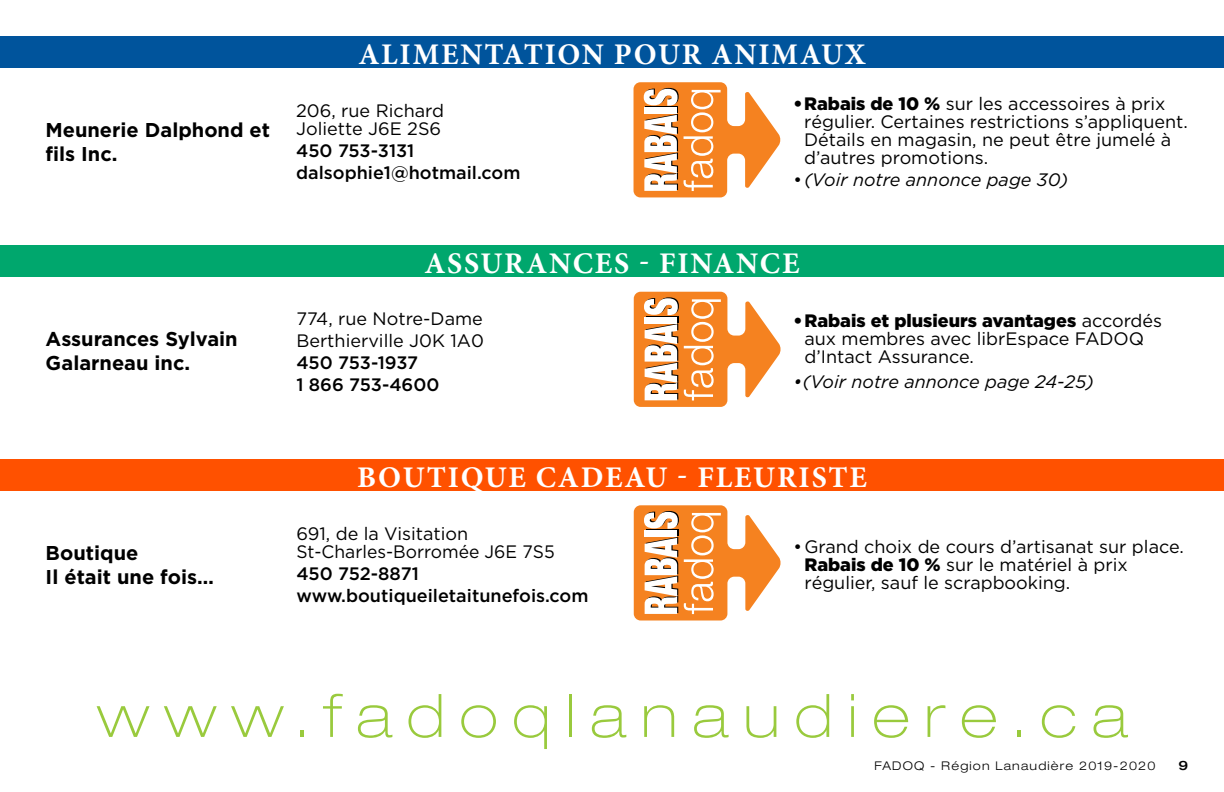
<style>
.page{position:relative;width:1224px;height:792px;background:#fff}
.page>*{position:absolute;margin:0;border:0;box-sizing:border-box;transform-origin:0 0}
.t1{font:100 expanded 60px "Helvetica Neue LT Std";letter-spacing:.25em;color:#99ca3d}
.t2{font:700 30px "Minion Pro";letter-spacing:.06em;color:#fff}
.t3{font:700 20px/24px "Gotham HTF";color:#000}
.t4{font:18px/18px "Gotham HTF";color:#000}
.t5{font:500 18px/22px "Gotham HTF";color:#000}
.t6{font:italic 18px "Gotham HTF";color:#000}
.t7{font:500 expanded 13px "Helvetica Neue LT Std";color:#000}
.t8{font:300 expanded 12px "Helvetica Neue LT Std";letter-spacing:.1em;color:#000}
.s1{font-weight:900}
.s2{font-style:normal}
</style>
<div class="page">
<svg style="left:634px;top:82px;width:147px;height:115px"></svg>
<div style="left:0;top:36px;width:1224px;height:32px;background:#00549c"></div>
<svg style="left:634px;top:292px;width:147px;height:115px"></svg>
<div style="left:0;top:245px;width:1224px;height:32px;background:#00a76d"></div>
<svg style="left:634px;top:505px;width:147px;height:116px"></svg>
<div style="left:0;top:459px;width:1224px;height:32px;background:#ff5100"></div>
<p class="t3" style="left:45px;top:117px;width:226px">Meunerie Dalphond et fils Inc.</p>
<p class="t3" style="left:46px;top:327px;width:194px">Assurances Sylvain<br>Galarneau inc.</p>
<h2 class="t2" style="left:358px;top:33px;width:509px">ALIMENTATION POUR ANIMAUX</h2>
<p class="t4" style="left:296px;top:102px;width:149px">206, rue Richard<br>Joliette J6E 2S6</p>
<p class="t5" style="left:296px;top:140px;width:226px">450 753-3131 dalsophie1@hotmail.com</p>
<p class="t4" style="left:804px;top:95px;width:385px;text-indent:-11px"><span class="s1">•Rabais de 10 %</span> sur les accessoires à prix régulier. Certaines restrictions s’appliquent.<br>Détails en magasin, ne peut être jumelé à d’autres promotions.</p>
<p class="t6" style="left:793px;top:170px;width:277px"><span class="s2">•</span> (Voir notre annonce page 30)</p>
<h2 class="t2" style="left:425px;top:243px;width:376px">ASSURANCES - FINANCE</h2>
<p class="t4" style="left:296px;top:307px;width:189px;line-height:22px">774, rue Notre-Dame<br>Berthierville J0K 1A0</p>
<p class="t5" style="left:296px;top:351px;width:145px">450 753-1937<br>1 866 753-4600</p>
<p class="t4" style="left:804px;top:311px;width:359px;text-indent:-11px"><span class="s1">•Rabais et plusieurs avantages</span> accordés aux membres avec librEspace FADOQ d’Intact Assurance.</p>
<p class="t6" style="left:794px;top:372px;width:302px">•(Voir notre annonce page 24-25)</p>
<p class="t3" style="left:46px;top:540px;width:170px">Boutique<br>Il était une fois…</p>
<h2 class="t2" style="left:357px;top:456px;width:511px">BOUTIQUE CADEAU - FLEURISTE</h2>
<p class="t4" style="left:296px;top:525px;width:260px">691, de la Visitation<br>St-Charles-Borromée J6E 7S5</p>
<p class="t5" style="left:296px;top:563px;width:294px">450 752-8871 www.boutiqueiletaitunefois.com</p>
<p class="t4" style="left:804px;top:537px;width:381px;text-indent:-11px">•Grand choix de cours d’artisanat sur place.<br><span class="s1">Rabais de 10 %</span> sur le matériel à prix régulier, sauf le scrapbooking.</p>
<h1 class="t1" style="left:97px;top:680px;width:1032px">www.fadoqlanaudiere.ca</h1>
<p class="t8" style="left:874px;top:758px;width:283px">FADOQ - Région Lanaudière 2019-2020</p>
<p class="t7" style="left:1178px;top:757px;width:11px">9</p>
</div>
